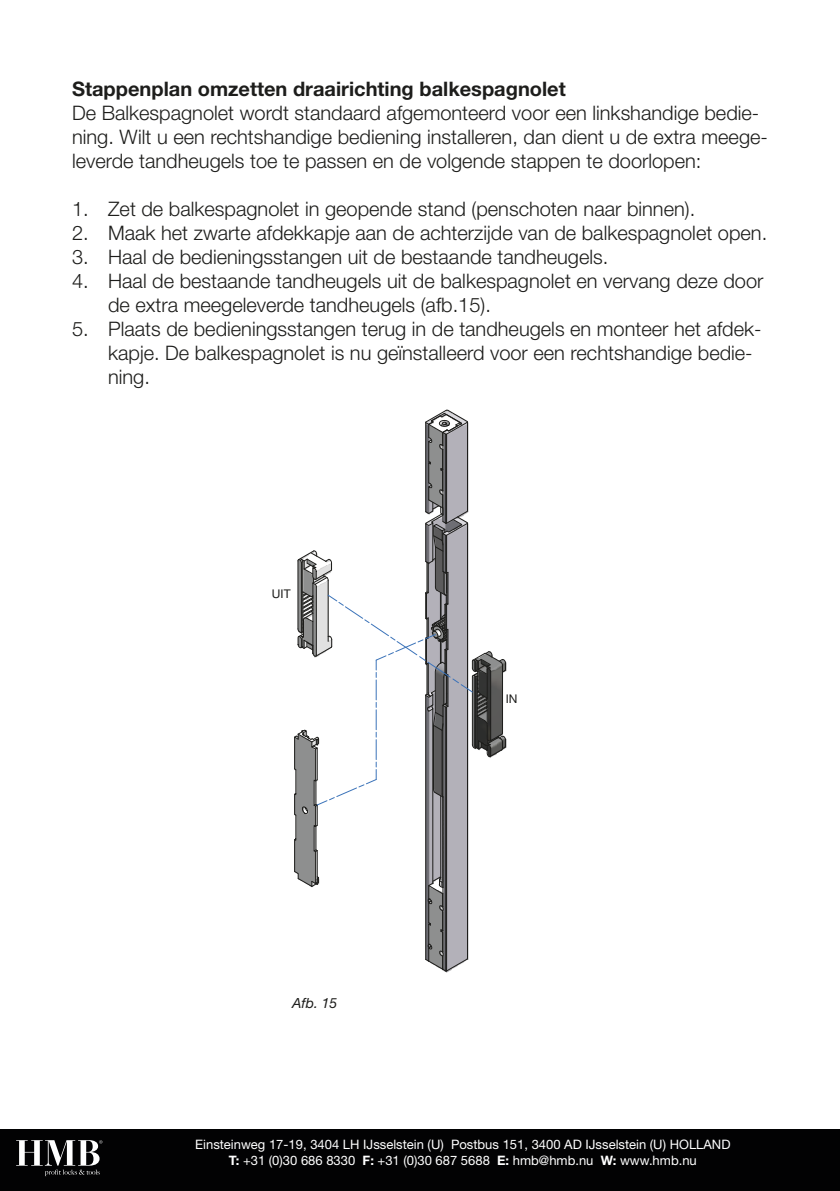
<style>
.page{position:relative;width:840px;height:1191px;background:#fff}
.page>*{position:absolute;margin:0;border:0;box-sizing:border-box;transform-origin:0 0}
.Platte_tekst{font:300 20px/24px "Helvetica Neue LT Std";color:#1d1d1b}
.K3__stappen{font:700 20px "Helvetica Neue LT Std";color:#1d1d1b}
.Tekst_onder_afbeeldi{font:italic 14px "Helvetica Neue LT Std";color:#1d1d1b}
.t1{font:13px/15.6px "Helvetica Neue LT Std";color:#fff;text-align:center}
.t2{font:12px "Helvetica Neue LT Std";color:#1d1d1b}
.t3{font:4.2px "Helvetica Neue LT Std";color:#1d1d1b}
.s1{font-weight:700}
</style>
<div class="page">
<div style="left:0;top:1129px;width:839px;height:62px;background:#020203"></div>
<svg style="left:16px;top:1140px;width:86px;height:36px"></svg>
<svg style="left:294px;top:409px;width:213px;height:563px"></svg>
<p class="K3__stappen" style="left:72px;top:77px;width:495px">Stappenplan omzetten draairichting balkespagnolet</p>
<p class="Platte_tekst" style="left:72px;top:100px;width:697px">De Balkespagnolet wordt standaard afgemonteerd voor een linkshandige bedie&shy;ning. Wilt u een rechtshandige bediening installeren, dan dient u de extra meege&shy;leverde tandheugels toe te passen en de volgende stappen te doorlopen:</p>
<p class="Platte_tekst" style="left:72px;top:196px;width:624px">1. Zet de balkespagnolet in geopende stand (penschoten naar binnen).</p>
<p class="Platte_tekst" style="left:72px;top:220px;width:696px">2. Maak het zwarte afdekkapje aan de achterzijde van de balkespagnolet open.</p>
<p class="Platte_tekst" style="left:72px;top:244px;width:537px">3. Haal de bedieningsstangen uit de bestaande tandheugels.</p>
<p class="Platte_tekst" style="left:108px;top:268px;width:656px;text-indent:-36px">4. Haal de bestaande tandheugels uit de balkespagnolet en vervang deze door de extra meegeleverde tandheugels (afb.15).</p>
<p class="Platte_tekst" style="left:108px;top:316px;width:654px;text-indent:-36px">5. Plaats de bedieningsstangen terug in de tandheugels en monteer het afdek&shy;kapje. De balkespagnolet is nu geïnstalleerd voor een rechtshandige bedie&shy;ning.</p>
<p class="t3" style="left:208px;top:350px;width:4px">4</p>
<p class="t3" style="left:337px;top:350px;width:4px">3</p>
<p class="t3" style="left:466px;top:350px;width:4px">2</p>
<p class="t3" style="left:595px;top:350px;width:4px">1</p>
<p class="t2" style="left:272px;top:587px;width:20px">UIT</p>
<p class="Tekst_onder_afbeeldi" style="left:292px;top:995px;width:47px">Afb. 15</p>
<p class="t2" style="left:505px;top:691px;width:13px">IN</p>
<p class="t1" style="left:195px;top:1136px;width:536px">Einsteinweg 17-19, 3404 LH IJsselstein (U) Postbus 151, 3400 AD IJsselstein (U) HOLLAND<br><span class="s1">T:</span> +31 (0)30 686 8330 <span class="s1">F:</span> +31 (0)30 687 5688 <span class="s1">E:</span> hmb@hmb.nu <span class="s1">W:</span> www.hmb.nu</p>
</div>
